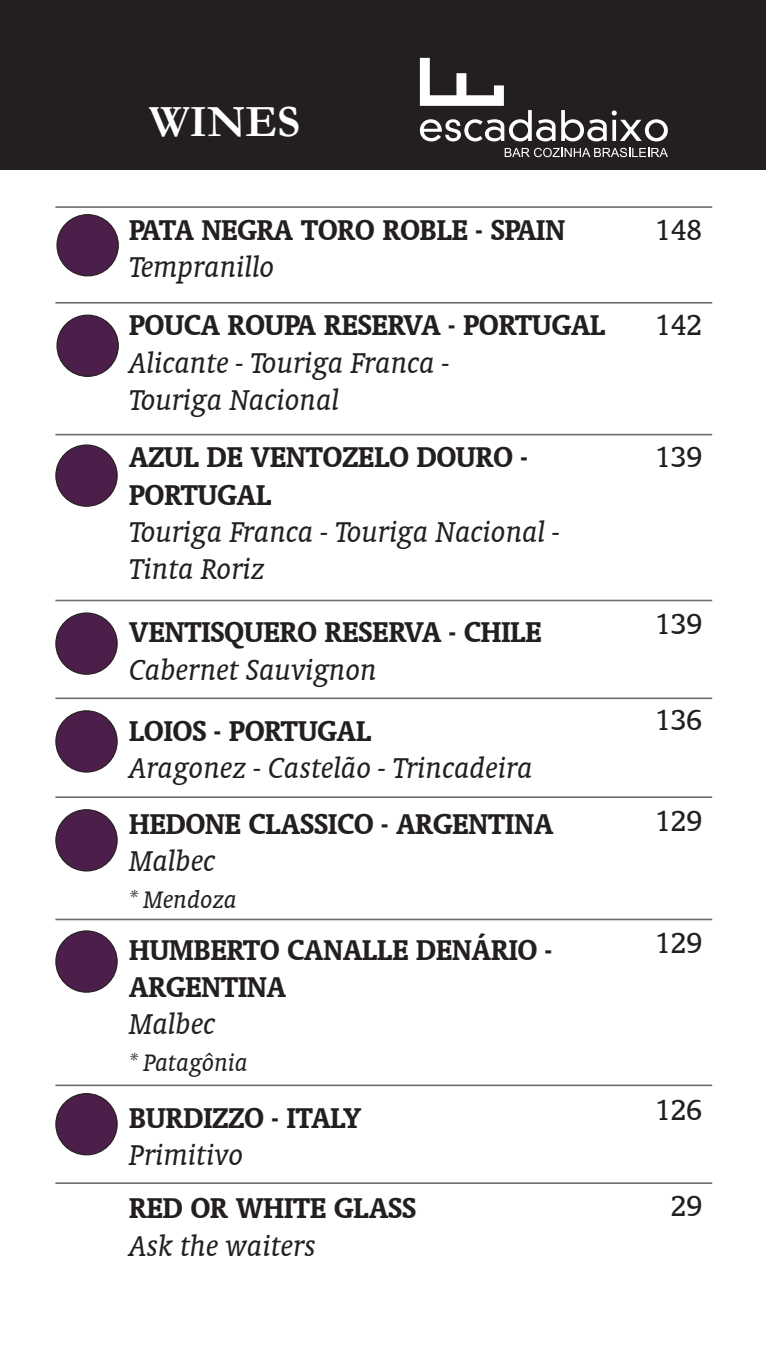
<style>
.page{position:relative;width:766px;height:1361px;background:#fff}
.page>*{position:absolute;margin:0;border:0;box-sizing:border-box;transform-origin:0 0}
.t1{font:700 45px "Garamond";color:#fff}
.t2{font:700 32.4px/37.2px "Oranda BT";color:#231f20}
.t3{font:italic 32.4px/37.2px "Oranda BT";color:#231f20}
.t4{font:32.4px "Oranda BT";color:#231f20}
.t5{font:italic 27px "Oranda BT";color:#231f20}
</style>
<div class="page">
<div style="left:0;top:0;width:765px;height:170px;background:#231f20"></div>
<svg style="left:561px;top:110px;width:106px;height:31px"></svg>
<svg style="left:420px;top:58px;width:135px;height:83px"></svg>
<svg style="left:504px;top:148px;width:163px;height:9px"></svg>
<hr style="left:55px;top:302px;width:657px;height:2px;background:#6c6d70">
<hr style="left:55px;top:434px;width:657px;height:1px;background:#6c6d70">
<hr style="left:55px;top:600px;width:657px;height:1px;background:#6c6d70">
<hr style="left:55px;top:697px;width:657px;height:2px;background:#6c6d70">
<hr style="left:55px;top:796px;width:657px;height:2px;background:#6c6d70">
<hr style="left:55px;top:918px;width:657px;height:2px;background:#6c6d70">
<hr style="left:55px;top:1084px;width:657px;height:2px;background:#6c6d70">
<hr style="left:55px;top:1182px;width:657px;height:2px;background:#6c6d70">
<hr style="left:55px;top:206px;width:657px;height:2px;background:#6c6d70">
<div style="left:57px;top:215px;width:61px;height:61px;background:#4c1e4a;border-radius:50%"></div>
<div style="left:56px;top:214px;width:63px;height:62px;border:1px solid #231f20;border-radius:50%"></div>
<div style="left:57px;top:315px;width:61px;height:61px;background:#4c1e4a;border-radius:50%"></div>
<div style="left:56px;top:315px;width:63px;height:62px;border:1px solid #231f20;border-radius:50%"></div>
<div style="left:56px;top:445px;width:61px;height:61px;background:#4c1e4a;border-radius:50%"></div>
<div style="left:55px;top:444px;width:63px;height:63px;border:1px solid #231f20;border-radius:50%"></div>
<div style="left:56px;top:613px;width:61px;height:61px;background:#4c1e4a;border-radius:50%"></div>
<div style="left:55px;top:612px;width:63px;height:63px;border:1px solid #231f20;border-radius:50%"></div>
<div style="left:56px;top:711px;width:61px;height:61px;background:#4c1e4a;border-radius:50%"></div>
<div style="left:55px;top:710px;width:63px;height:62px;border:1px solid #231f20;border-radius:50%"></div>
<div style="left:56px;top:809px;width:61px;height:62px;background:#4c1e4a;border-radius:50%"></div>
<div style="left:55px;top:809px;width:63px;height:62px;border:1px solid #231f20;border-radius:50%"></div>
<div style="left:56px;top:931px;width:61px;height:61px;background:#4c1e4a;border-radius:50%"></div>
<div style="left:55px;top:930px;width:63px;height:62px;border:1px solid #231f20;border-radius:50%"></div>
<div style="left:56px;top:1093px;width:61px;height:62px;background:#4c1e4a;border-radius:50%"></div>
<div style="left:55px;top:1093px;width:63px;height:62px;border:1px solid #231f20;border-radius:50%"></div>
<h1 class="t1" style="left:149px;top:95px;width:152px">WINES</h1>
<p class="t2" style="left:129px;top:210px;width:437px">PATA NEGRA TORO ROBLE - SPAIN</p>
<p class="t3" style="left:129px;top:248px;width:147px">Tempranillo</p>
<p class="t2" style="left:129px;top:306px;width:477px">POUCA ROUPA RESERVA - PORTUGAL</p>
<p class="t3" style="left:129px;top:344px;width:321px">Alicante - Touriga Franca -</p>
<p class="t3" style="left:129px;top:381px;width:212px">Touriga Nacional</p>
<p class="t2" style="left:129px;top:438px;width:399px">AZUL DE VENTOZELO DOURO -<br>PORTUGAL</p>
<p class="t3" style="left:129px;top:513px;width:432px">Touriga Franca - Touriga Nacional -<br>Tinta Roriz</p>
<p class="t2" style="left:129px;top:613px;width:414px">VENTISQUERO RESERVA - CHILE</p>
<p class="t3" style="left:129px;top:650px;width:249px">Cabernet Sauvignon</p>
<p class="t2" style="left:129px;top:711px;width:243px">LOIOS - PORTUGAL</p>
<p class="t3" style="left:129px;top:749px;width:405px">Aragonez - Castelão - Trincadeira</p>
<p class="t2" style="left:129px;top:804px;width:425px">HEDONE CLASSICO - ARGENTINA</p>
<p class="t3" style="left:129px;top:842px;width:88px">Malbec</p>
<p class="t5" style="left:129px;top:884px;width:109px">* Mendoza</p>
<p class="t2" style="left:129px;top:930px;width:424px">HUMBERTO CANALLE DENÁRIO -<br>ARGENTINA</p>
<p class="t3" style="left:129px;top:1005px;width:88px">Malbec</p>
<p class="t5" style="left:129px;top:1047px;width:120px">* Patagônia</p>
<p class="t2" style="left:129px;top:1098px;width:233px">BURDIZZO - ITALY</p>
<p class="t3" style="left:129px;top:1136px;width:116px">Primitivo</p>
<p class="t2" style="left:129px;top:1189px;width:288px">RED OR WHITE GLASS</p>
<p class="t3" style="left:129px;top:1226px;width:188px">Ask the waiters</p>
<p class="t4" style="left:655px;top:211px;width:49px">148</p>
<p class="t4" style="left:655px;top:307px;width:49px">142</p>
<p class="t4" style="left:655px;top:439px;width:49px">139</p>
<p class="t4" style="left:655px;top:606px;width:49px">139</p>
<p class="t4" style="left:655px;top:701px;width:49px">136</p>
<p class="t4" style="left:655px;top:802px;width:49px">129</p>
<p class="t4" style="left:655px;top:924px;width:49px">129</p>
<p class="t4" style="left:655px;top:1091px;width:49px">126</p>
<p class="t4" style="left:670px;top:1187px;width:33px">29</p>
</div>
